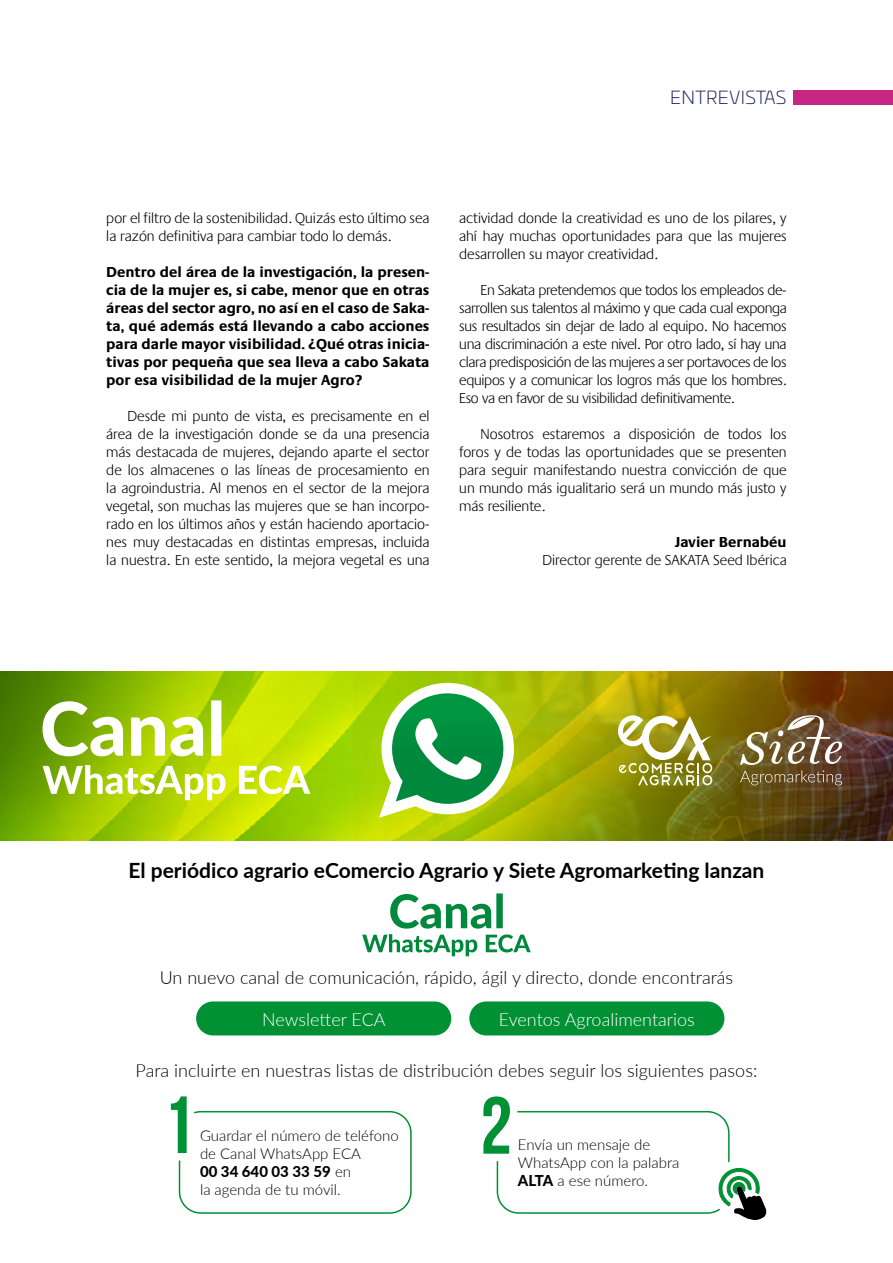
<style>
.page{position:relative;width:893px;height:1263px;background:#fff}
.page>*{position:absolute;margin:0;border:0;box-sizing:border-box;transform-origin:0 0}
.t1{font:700 21px "Lato";color:#000}
.t2{font:300 18px "Lato";color:#000}
.t3{font:300 18px "Lato";color:#fff}
.t4{font:300 18px "Univia Pro";letter-spacing:.02em;color:#202967}
.t5{font:300 15px/18px "Praxis";color:#000;text-align:justify}
.t6{font:700 15px/18px "Praxis";color:#000;text-align:justify}
.t7{font:300 15px/18px "Lato";color:#000}
.s1{font-weight:800}
</style>
<div class="page">
<div style="left:793px;top:90px;width:100px;height:14px;background:#c82685"></div>
<img style="left:0;top:672px;width:354px;height:168px">
<img style="left:354px;top:672px;width:539px;height:168px">
<svg style="left:362px;top:893px;width:169px;height:59px"></svg>
<div style="left:196px;top:1001px;width:255px;height:34px;background:#009134;border-radius:17px"></div>
<div style="left:469px;top:1001px;width:255px;height:34px;background:#009134;border-radius:17px"></div>
<div style="left:179px;top:1111px;width:233px;height:103px;border:2px solid #009134;border-radius:21px"></div>
<div style="left:497px;top:1111px;width:233px;height:103px;border:2px solid #009134;border-radius:21px"></div>
<svg style="left:170px;top:1096px;width:32px;height:72px"></svg>
<svg style="left:483px;top:1096px;width:42px;height:73px"></svg>
<svg style="left:699px;top:1147px;width:68px;height:73px"></svg>
<svg style="left:379px;top:683px;width:135px;height:135px"></svg>
<svg style="left:616px;top:712px;width:96px;height:73px"></svg>
<img style="left:740px;top:714px;width:102px;height:71px">
<svg style="left:43px;top:700px;width:178px;height:56px"></svg>
<svg style="left:43px;top:765px;width:267px;height:35px"></svg>
<p class="t4" style="left:670px;top:85px;width:118px">ENTREVISTAS</p>
<p class="t5" style="left:106px;top:210px;width:325px">por el filtro de la sostenibilidad. Quizás esto último sea la razón definitiva para cambiar todo lo demás.</p>
<p class="t6" style="left:106px;top:264px;width:325px">Dentro del área de la investigación, la presen&shy;cia de la mujer es, si cabe, menor que en otras áreas del sector agro, no así en el caso de Saka&shy;ta, qué además está llevando a cabo acciones para darle mayor visibilidad. ¿Qué otras inicia&shy;tivas por pequeña que sea lleva a cabo Sakata por esa visibilidad de la mujer Agro?</p>
<p class="t5" style="left:106px;top:408px;width:325px;text-indent:21px">Desde mi punto de vista, es precisamente en el área de la investigación donde se da una presencia más destacada de mujeres, dejando aparte el sector de los almacenes o las líneas de procesamiento en la agroindustria. Al menos en el sector de la mejora vegetal, son muchas las mujeres que se han incorpo&shy;rado en los últimos años y están haciendo aportacio&shy;nes muy destacadas en distintas empresas, incluida la nuestra. En este sentido, la mejora vegetal es una</p>
<p class="t5" style="left:459px;top:210px;width:329px">actividad donde la creatividad es uno de los pilares, y ahí hay muchas oportunidades para que las mujeres desarrollen su mayor creatividad.</p>
<p class="t5" style="left:459px;top:282px;width:329px;text-indent:21px">En Sakata pretendemos que todos los empleados de&shy;sarrollen sus talentos al máximo y que cada cual exponga sus resultados sin dejar de lado al equipo. No hacemos una discriminación a este nivel. Por otro lado, sí hay una clara predisposición de las mujeres a ser portavoces de los equipos y a comunicar los logros más que los hombres.<br>Eso va en favor de su visibilidad definitivamente.</p>
<p class="t5" style="left:459px;top:426px;width:329px;text-indent:21px">Nosotros estaremos a disposición de todos los foros y de todas las oportunidades que se presenten para seguir manifestando nuestra convicción de que un mundo más igualitario será un mundo más justo y más resiliente.</p>
<p class="t6" style="left:675px;top:534px;width:113px">Javier Bernabéu</p>
<p class="t5" style="left:542px;top:552px;width:246px">Director gerente de SAKATA Seed Ibérica</p>
<h1 class="t1" style="left:128px;top:855px;width:637px">El periódico agrario eComercio Agrario y Siete Agromarketing lanzan</h1>
<p class="t2" style="left:160px;top:965px;width:575px">Un nuevo canal de comunicación, rápido, ágil y directo, donde encontrarás</p>
<p class="t3" style="left:262px;top:1007px;width:125px">Newsletter ECA</p>
<p class="t3" style="left:499px;top:1007px;width:198px">Eventos Agroalimentarios</p>
<p class="t2" style="left:136px;top:1058px;width:623px">Para incluirte en nuestras listas de distribución debes seguir los siguientes pasos:</p>
<p class="t7" style="left:200px;top:1126px;width:200px">Guardar el número de teléfono de Canal WhatsApp ECA<br><span class="s1">00 34 640 03 33 59</span> en<br>la agenda de tu móvil.</p>
<p class="t7" style="left:518px;top:1135px;width:163px">Envía un mensaje de<br>WhatsApp con la palabra<br><span class="s1">ALTA</span> a ese número.</p>
</div>
